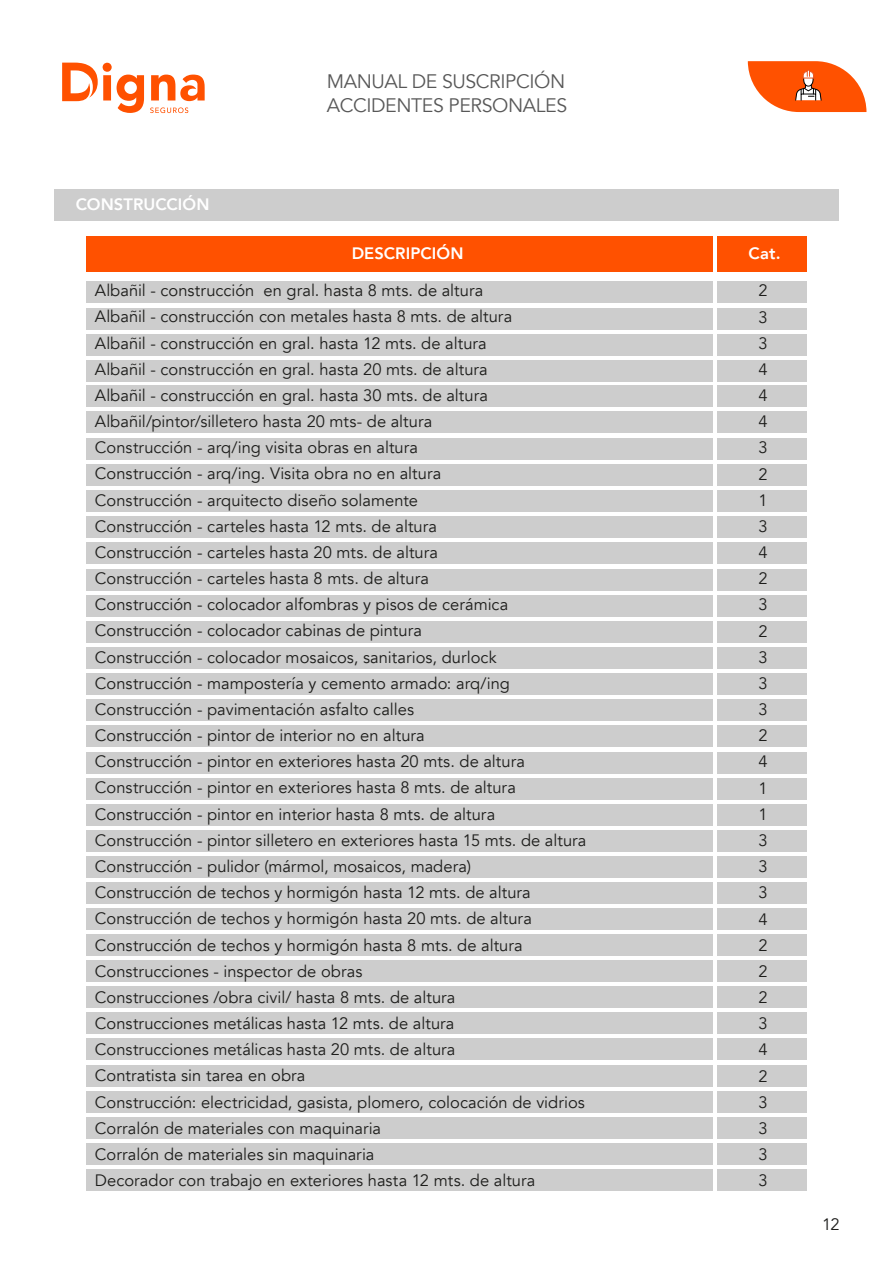
<style>
.page{position:relative;width:893px;height:1263px;background:#fff}
.page>*{position:absolute;margin:0;border:0;box-sizing:border-box;transform-origin:0 0}
.t1{font:19.5px/24.3px "Avenir";letter-spacing:-.02em;color:#585858}
.t2{font:16.5px/26.1px "Avenir";color:#1d1d1b}
.t3{font:800 16.5px "Avenir";letter-spacing:.005em;color:#fff}
</style>
<div class="page">
<div style="left:86px;top:334px;width:626px;height:21px;background:#cdcdcd"></div>
<div style="left:86px;top:465px;width:626px;height:21px;background:#cdcdcd"></div>
<div style="left:86px;top:595px;width:626px;height:22px;background:#cdcdcd"></div>
<div style="left:86px;top:908px;width:626px;height:22px;background:#cdcdcd"></div>
<div style="left:86px;top:778px;width:626px;height:22px;background:#cdcdcd"></div>
<div style="left:86px;top:1091px;width:626px;height:22px;background:#cdcdcd"></div>
<div style="left:717px;top:334px;width:90px;height:21px;background:#cdcdcd"></div>
<div style="left:717px;top:465px;width:90px;height:21px;background:#cdcdcd"></div>
<div style="left:717px;top:595px;width:90px;height:22px;background:#cdcdcd"></div>
<div style="left:717px;top:908px;width:90px;height:22px;background:#cdcdcd"></div>
<div style="left:717px;top:778px;width:90px;height:22px;background:#cdcdcd"></div>
<div style="left:717px;top:1091px;width:90px;height:22px;background:#cdcdcd"></div>
<div style="left:86px;top:360px;width:626px;height:21px;background:#cdcdcd"></div>
<div style="left:86px;top:490px;width:626px;height:22px;background:#cdcdcd"></div>
<div style="left:86px;top:673px;width:626px;height:22px;background:#cdcdcd"></div>
<div style="left:86px;top:986px;width:626px;height:22px;background:#cdcdcd"></div>
<div style="left:86px;top:621px;width:626px;height:22px;background:#cdcdcd"></div>
<div style="left:86px;top:934px;width:626px;height:22px;background:#cdcdcd"></div>
<div style="left:86px;top:804px;width:626px;height:22px;background:#cdcdcd"></div>
<div style="left:86px;top:1117px;width:626px;height:21px;background:#cdcdcd"></div>
<div style="left:86px;top:856px;width:626px;height:22px;background:#cdcdcd"></div>
<div style="left:86px;top:1169px;width:626px;height:21px;background:#cdcdcd"></div>
<div style="left:717px;top:360px;width:90px;height:21px;background:#cdcdcd"></div>
<div style="left:717px;top:490px;width:90px;height:22px;background:#cdcdcd"></div>
<div style="left:717px;top:673px;width:90px;height:22px;background:#cdcdcd"></div>
<div style="left:717px;top:986px;width:90px;height:22px;background:#cdcdcd"></div>
<div style="left:717px;top:621px;width:90px;height:22px;background:#cdcdcd"></div>
<div style="left:717px;top:934px;width:90px;height:22px;background:#cdcdcd"></div>
<div style="left:717px;top:804px;width:90px;height:22px;background:#cdcdcd"></div>
<div style="left:717px;top:1117px;width:90px;height:21px;background:#cdcdcd"></div>
<div style="left:717px;top:856px;width:90px;height:22px;background:#cdcdcd"></div>
<div style="left:717px;top:1169px;width:90px;height:21px;background:#cdcdcd"></div>
<div style="left:86px;top:386px;width:626px;height:21px;background:#cdcdcd"></div>
<div style="left:86px;top:516px;width:626px;height:22px;background:#cdcdcd"></div>
<div style="left:86px;top:699px;width:626px;height:22px;background:#cdcdcd"></div>
<div style="left:86px;top:1012px;width:626px;height:22px;background:#cdcdcd"></div>
<div style="left:86px;top:647px;width:626px;height:22px;background:#cdcdcd"></div>
<div style="left:86px;top:960px;width:626px;height:22px;background:#cdcdcd"></div>
<div style="left:86px;top:830px;width:626px;height:22px;background:#cdcdcd"></div>
<div style="left:86px;top:1143px;width:626px;height:21px;background:#cdcdcd"></div>
<div style="left:86px;top:882px;width:626px;height:22px;background:#cdcdcd"></div>
<div style="left:717px;top:386px;width:90px;height:21px;background:#cdcdcd"></div>
<div style="left:717px;top:516px;width:90px;height:22px;background:#cdcdcd"></div>
<div style="left:717px;top:699px;width:90px;height:22px;background:#cdcdcd"></div>
<div style="left:717px;top:1012px;width:90px;height:22px;background:#cdcdcd"></div>
<div style="left:717px;top:647px;width:90px;height:22px;background:#cdcdcd"></div>
<div style="left:717px;top:960px;width:90px;height:22px;background:#cdcdcd"></div>
<div style="left:717px;top:830px;width:90px;height:22px;background:#cdcdcd"></div>
<div style="left:717px;top:1143px;width:90px;height:21px;background:#cdcdcd"></div>
<div style="left:717px;top:882px;width:90px;height:22px;background:#cdcdcd"></div>
<div style="left:86px;top:308px;width:626px;height:21px;background:#cdcdcd"></div>
<div style="left:86px;top:439px;width:626px;height:21px;background:#cdcdcd"></div>
<div style="left:86px;top:569px;width:626px;height:22px;background:#cdcdcd"></div>
<div style="left:86px;top:752px;width:626px;height:22px;background:#cdcdcd"></div>
<div style="left:86px;top:1065px;width:626px;height:22px;background:#cdcdcd"></div>
<div style="left:717px;top:308px;width:90px;height:21px;background:#cdcdcd"></div>
<div style="left:717px;top:439px;width:90px;height:21px;background:#cdcdcd"></div>
<div style="left:717px;top:569px;width:90px;height:22px;background:#cdcdcd"></div>
<div style="left:717px;top:752px;width:90px;height:22px;background:#cdcdcd"></div>
<div style="left:717px;top:1065px;width:90px;height:22px;background:#cdcdcd"></div>
<div style="left:86px;top:281px;width:626px;height:21px;background:#cdcdcd"></div>
<div style="left:86px;top:412px;width:626px;height:21px;background:#cdcdcd"></div>
<div style="left:86px;top:542px;width:626px;height:22px;background:#cdcdcd"></div>
<div style="left:86px;top:725px;width:626px;height:22px;background:#cdcdcd"></div>
<div style="left:86px;top:1038px;width:626px;height:22px;background:#cdcdcd"></div>
<div style="left:717px;top:281px;width:90px;height:21px;background:#cdcdcd"></div>
<div style="left:717px;top:412px;width:90px;height:21px;background:#cdcdcd"></div>
<div style="left:717px;top:542px;width:90px;height:22px;background:#cdcdcd"></div>
<div style="left:717px;top:725px;width:90px;height:22px;background:#cdcdcd"></div>
<div style="left:717px;top:1038px;width:90px;height:22px;background:#cdcdcd"></div>
<div style="left:86px;top:236px;width:626px;height:35px;background:#ff5100"></div>
<div style="left:717px;top:236px;width:90px;height:35px;background:#ff5100"></div>
<div style="left:54px;top:189px;width:785px;height:31px;background:#cdcdcd"></div>
<svg style="left:150px;top:107px;width:38px;height:6px"></svg>
<svg style="left:62px;top:63px;width:82px;height:50px"></svg>
<svg style="left:151px;top:75px;width:54px;height:26px"></svg>
<svg style="left:748px;top:61px;width:118px;height:51px"></svg>
<p class="t3" style="left:76px;top:192px;width:135px">CONSTRUCCIÓN</p>
<p class="t1" style="left:327px;top:69px;width:242px">MANUAL DE SUSCRIPCIÓN<br>ACCIDENTES PERSONALES</p>
<p class="t3" style="left:352px;top:241px;width:113px">DESCRIPCIÓN</p>
<p class="t3" style="left:748px;top:241px;width:34px">Cat.</p>
<p class="t2" style="left:95px;top:278px;width:493px">Albañil - construcción en gral. hasta 8 mts. de altura<br>Albañil - construcción con metales hasta 8 mts. de altura<br>Albañil - construcción en gral. hasta 12 mts. de altura<br>Albañil - construcción en gral. hasta 20 mts. de altura<br>Albañil - construcción en gral. hasta 30 mts. de altura Albañil/pintor/silletero hasta 20 mts- de altura<br>Construcción - arq/ing visita obras en altura<br>Construcción - arq/ing. Visita obra no en altura<br>Construcción - arquitecto diseño solamente<br>Construcción - carteles hasta 12 mts. de altura<br>Construcción - carteles hasta 20 mts. de altura<br>Construcción - carteles hasta 8 mts. de altura<br>Construcción - colocador alfombras y pisos de cerámica Construcción - colocador cabinas de pintura<br>Construcción - colocador mosaicos, sanitarios, durlock Construcción - mampostería y cemento armado: arq/ing Construcción - pavimentación asfalto calles<br>Construcción - pintor de interior no en altura<br>Construcción - pintor en exteriores hasta 20 mts. de altura Construcción - pintor en exteriores hasta 8 mts. de altura Construcción - pintor en interior hasta 8 mts. de altura Construcción - pintor silletero en exteriores hasta 15 mts. de altura Construcción - pulidor (mármol, mosaicos, madera)<br>Construcción de techos y hormigón hasta 12 mts. de altura Construcción de techos y hormigón hasta 20 mts. de altura Construcción de techos y hormigón hasta 8 mts. de altura Construcciones - inspector de obras<br>Construcciones /obra civil/ hasta 8 mts. de altura<br>Construcciones metálicas hasta 12 mts. de altura<br>Construcciones metálicas hasta 20 mts. de altura<br>Contratista sin tarea en obra<br>Construcción: electricidad, gasista, plomero, colocación de vidrios Corralón de materiales con maquinaria<br>Corralón de materiales sin maquinaria<br>Decorador con trabajo en exteriores hasta 12 mts. de altura</p>
<p class="t2" style="left:758px;top:278px;width:11px;text-align:justify">2<br>3<br>3<br>4<br>4<br>4<br>3<br>2<br>1<br>3<br>4<br>2<br>3<br>2<br>3<br>3<br>3<br>2<br>4<br>1<br>1<br>3<br>3<br>3<br>4<br>2<br>2<br>2<br>3<br>4<br>2<br>3<br>3<br>3<br>3</p>
<p class="t2" style="left:822px;top:1212px;width:19px">12</p>
</div>
